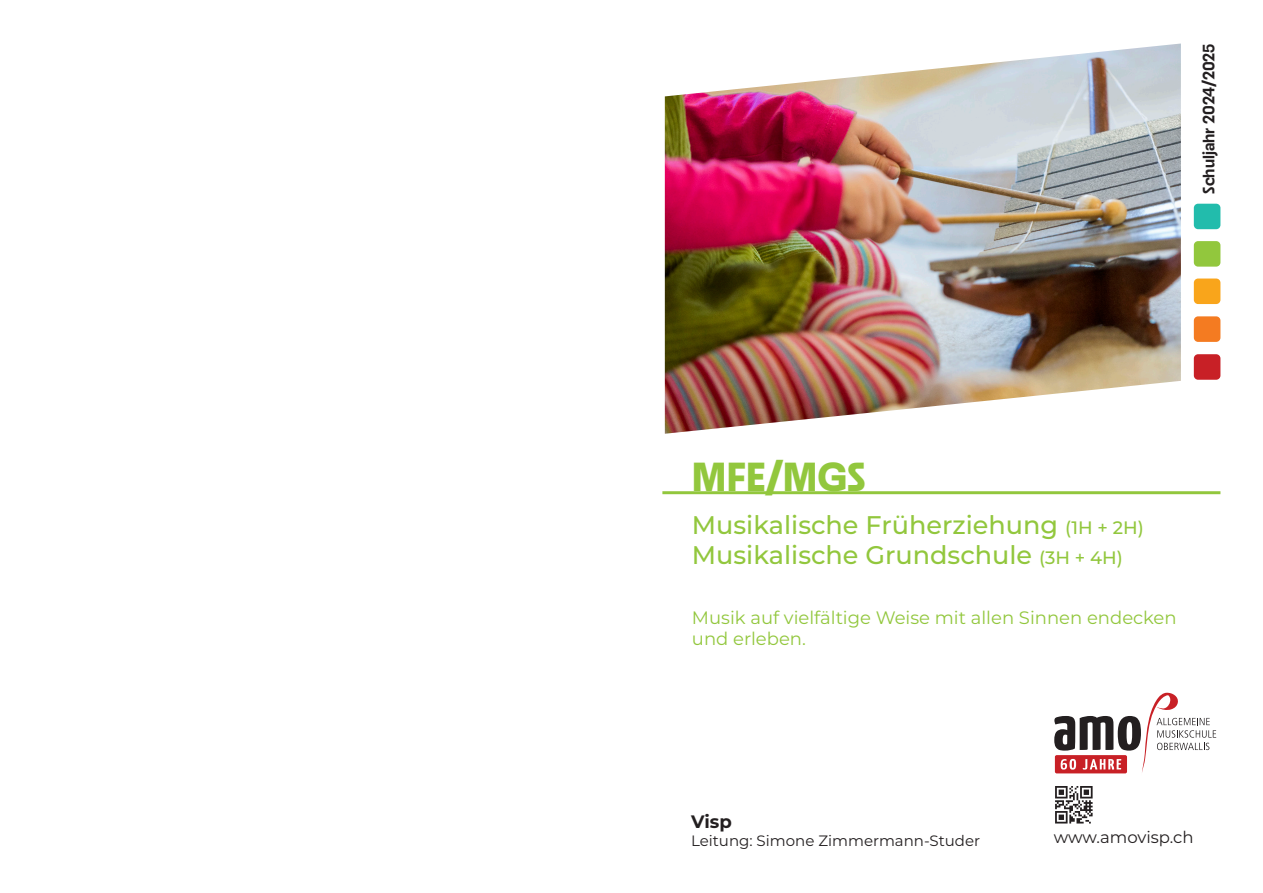
<style>
.page{position:relative;width:1263px;height:893px;background:#fff}
.page>*{position:absolute;margin:0;border:0;box-sizing:border-box;transform-origin:0 0}
.t1{font:800 40.5px "Neighbor";color:#92c73d}
.t2{font:500 25.5px/30.6px "Montserrat";color:#92c73d}
.t3{font:18px/21.6px "Montserrat";color:#92c73d}
.t4{font:700 18px "Montserrat";color:#231f20}
.t5{font:700 16.5px "Neighbor";color:#231f20}
.t6{font:16.5px "Montserrat";color:#231f20}
.t7{font:15px "Montserrat";color:#231f20}
.s1{font-size:18px}
</style>
<div class="page">
<img style="left:665px;top:44px;width:516px;height:390px">
<div style="left:1194px;top:204px;width:26px;height:25px;background:#22bcac;border-radius:4px"></div>
<div style="left:1194px;top:241px;width:26px;height:26px;background:#92c73d;border-radius:4px"></div>
<div style="left:1194px;top:354px;width:26px;height:26px;background:#c82026;border-radius:4px"></div>
<div style="left:1194px;top:279px;width:26px;height:25px;background:#f9a51b;border-radius:4px"></div>
<div style="left:1194px;top:316px;width:26px;height:26px;background:#f47b21;border-radius:4px"></div>
<hr style="left:662px;top:491px;width:558px;height:3px;background:#92c73d">
<svg style="left:1054px;top:693px;width:162px;height:81px"></svg>
<svg style="left:1055px;top:786px;width:38px;height:38px"></svg>
<svg style="left:1055px;top:786px;width:37px;height:37px"></svg>
<p class="t5" style="left:1199px;top:194px;width:152px;rotate:-90deg">Schuljahr 2024/2025</p>
<h1 class="t1" style="left:692px;top:452px;width:175px">MFE/MGS</h1>
<p class="t2" style="left:692px;top:508px;width:453px">Musikalische Früherziehung <span class="s1">(1H + 2H)<br></span>Musikalische Grundschule <span class="s1">(3H + 4H)</span></p>
<p class="t3" style="left:692px;top:606px;width:486px">Musik auf vielfältige Weise mit allen Sinnen endecken und erleben.</p>
<p class="t4" style="left:691px;top:808px;width:42px">Visp</p>
<p class="t7" style="left:691px;top:830px;width:291px">Leitung: Simone Zimmermann-Studer</p>
<p class="t6" style="left:1054px;top:826px;width:141px">www.amovisp.ch</p>
</div>
